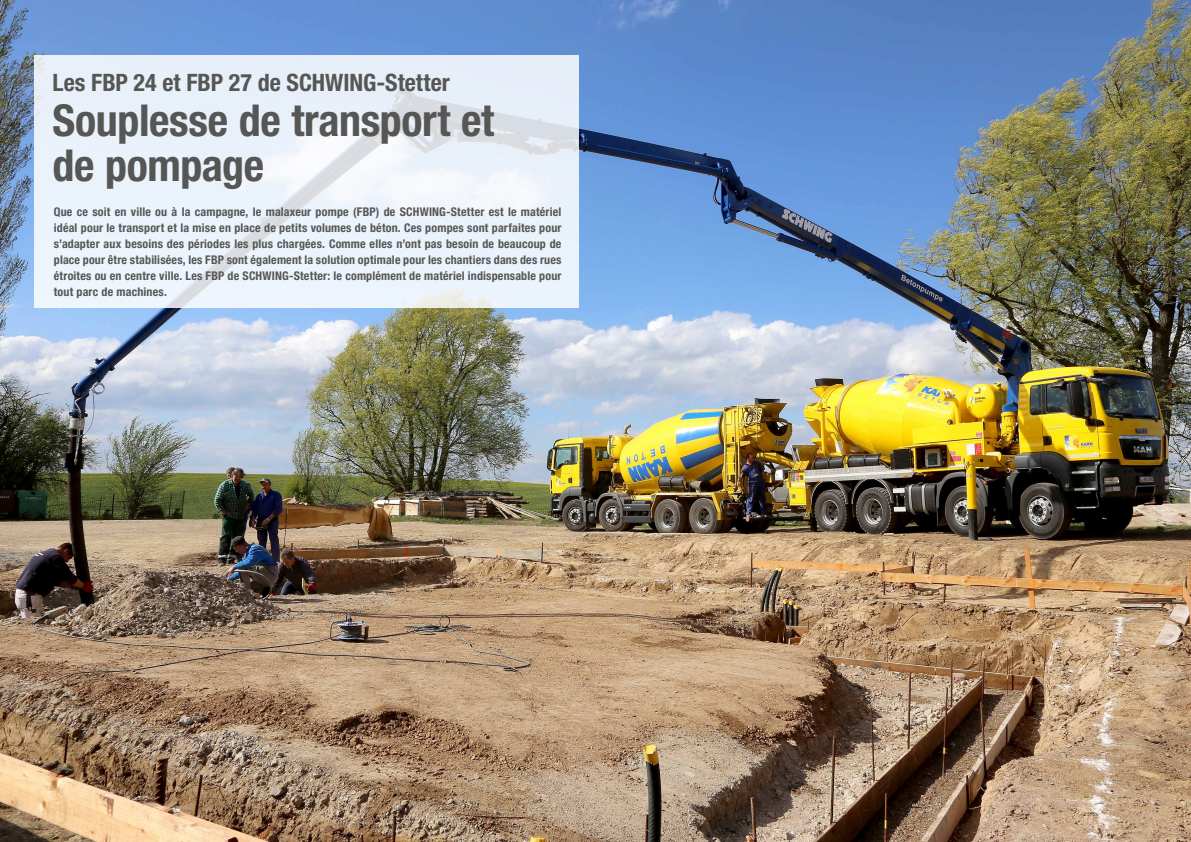
<style>
.page{position:relative;width:1191px;height:842px;background:#fff}
.page>*{position:absolute;margin:0;border:0;box-sizing:border-box;transform-origin:0 0}
.t1{font:700 condensed 44px/45px "Helvetica Neue LT";letter-spacing:-.01em;color:#565655}
.t2{font:700 condensed 24px "Helvetica Neue LT";color:#565655}
.t3{font:700 condensed 12px/16px "Helvetica Neue LT";letter-spacing:.015em;color:#565655;text-align:justify}
</style>
<div class="page">
<img style="left:0;top:0;width:1191px;height:842px">
<svg style="left:34px;top:55px;width:544px;height:253px;background:#eaf0f9"></svg>
<h2 class="t2" style="left:53px;top:68px;width:398px">Les FBP 24 et FBP 27 de SCHWING-Stetter</h2>
<h1 class="t1" style="left:53px;top:97px;width:443px">Souplesse de transport et de pompage</h1>
<p class="t3" style="left:54px;top:203px;width:509px">Que ce soit en ville ou à la campagne, le malaxeur pompe (FBP) de SCHWING-Stetter est le matériel idéal pour le transport et la mise en place de petits volumes de béton. Ces pompes sont parfaites pour s’adapter aux besoins des périodes les plus chargées. Comme elles n’ont pas besoin de beaucoup de place pour être stabilisées, les FBP sont également la solution optimale pour les chantiers dans des rues étroites ou en centre ville. Les FBP de SCHWING-Stetter: le complément de matériel indispensable pour tout parc de machines.</p>
</div>
